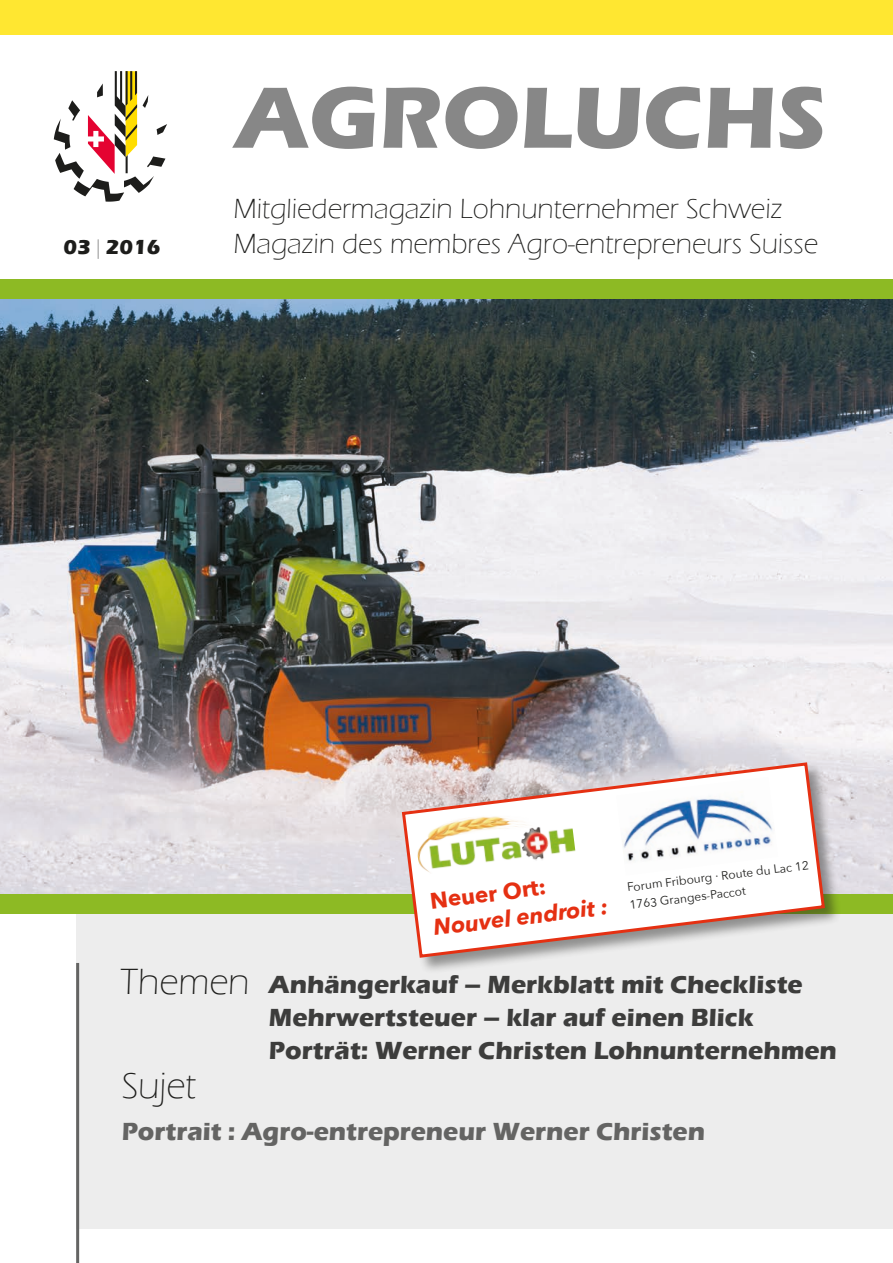
<style>
.page{position:relative;width:893px;height:1263px;background:#fff}
.page>*{position:absolute;margin:0;border:0;box-sizing:border-box;transform-origin:0 0}
.t1{font:700 90px "Eras ITC";color:#878787}
.t2{font:300 37.5px "Eras ITC";color:#1d1d1b}
.t3{font:300 28.5px "Eras ITC";color:#1d1d1b}
.t4{font:700 25.5px/33px "Eras ITC";color:#3d3d3c}
.t5{font:700 25.5px "Eras ITC";color:#646463}
.t6{font:italic 700 22.5px "Avenir Next";color:#e53012}
.t7{font:700 22.5px "Avenir Next";color:#e53012}
.t8{font:700 21px "Eras ITC";color:#1d1d1b}
.t9{font:12px/18px "Avenir Next";color:#1d1d1b}
.s1{font-family:"Avenir Next";font-weight:200;font-size:19.5px}
</style>
<div class="page">
<img style="left:0;top:298px;width:893px;height:596px">
<div style="left:0;top:0;width:893px;height:35px;background:#ffe731"></div>
<div style="left:0;top:279px;width:893px;height:19px;background:#8dba24"></div>
<svg style="left:54px;top:71px;width:113px;height:131px"></svg>
<div style="left:77px;top:897px;width:816px;height:332px;background:#ededed"></div>
<div style="left:0;top:894px;width:893px;height:19px;background:#8dba24"></div>
<hr style="left:76px;top:963px;width:3px;height:300px;background:#646463">
<div style="left:402px;top:762px;width:440px;height:213px;background:#1d1d1b;opacity:.45"></div>
<svg style="left:400px;top:761px;width:427px;height:198px"></svg>
<img style="left:616px;top:777px;width:162px;height:98px">
<img style="left:414px;top:805px;width:162px;height:70px">
<h1 class="t1" style="left:236px;top:66px;width:592px">AGROLUCHS</h1>
<p class="t3" style="left:233px;top:193px;width:550px">Mitgliedermagazin Lohnunternehmer Schweiz</p>
<p class="t8" style="left:64px;top:235px;width:98px">03 <span class="s1">|</span> 2016</p>
<p class="t3" style="left:233px;top:227px;width:586px">Magazin des membres Agro-entrepreneurs Suisse</p>
<h2 class="t2" style="left:120px;top:961px;width:131px">Themen</h2>
<h2 class="t2" style="left:122px;top:1065px;width:76px">Sujet</h2>
<p class="t7" style="left:428px;top:881px;width:118px;rotate:-7deg">Neuer Ort:</p>
<p class="t6" style="left:431px;top:908px;width:177px;rotate:-7deg">Nouvel endroit :</p>
<p class="t9" style="left:626px;top:878px;width:184px;rotate:-7deg">Forum Fribourg . Route du Lac 12<br>1763 Granges-Paccot</p>
<p class="t4" style="left:269px;top:968px;width:569px">Anhängerkauf – Merkblatt mit Checkliste<br>Mehrwertsteuer – klar auf einen Blick<br>Porträt: Werner Christen Lohnunternehmen</p>
<p class="t5" style="left:122px;top:1117px;width:585px">Portrait : Agro-entrepreneur Werner Christen</p>
</div>
